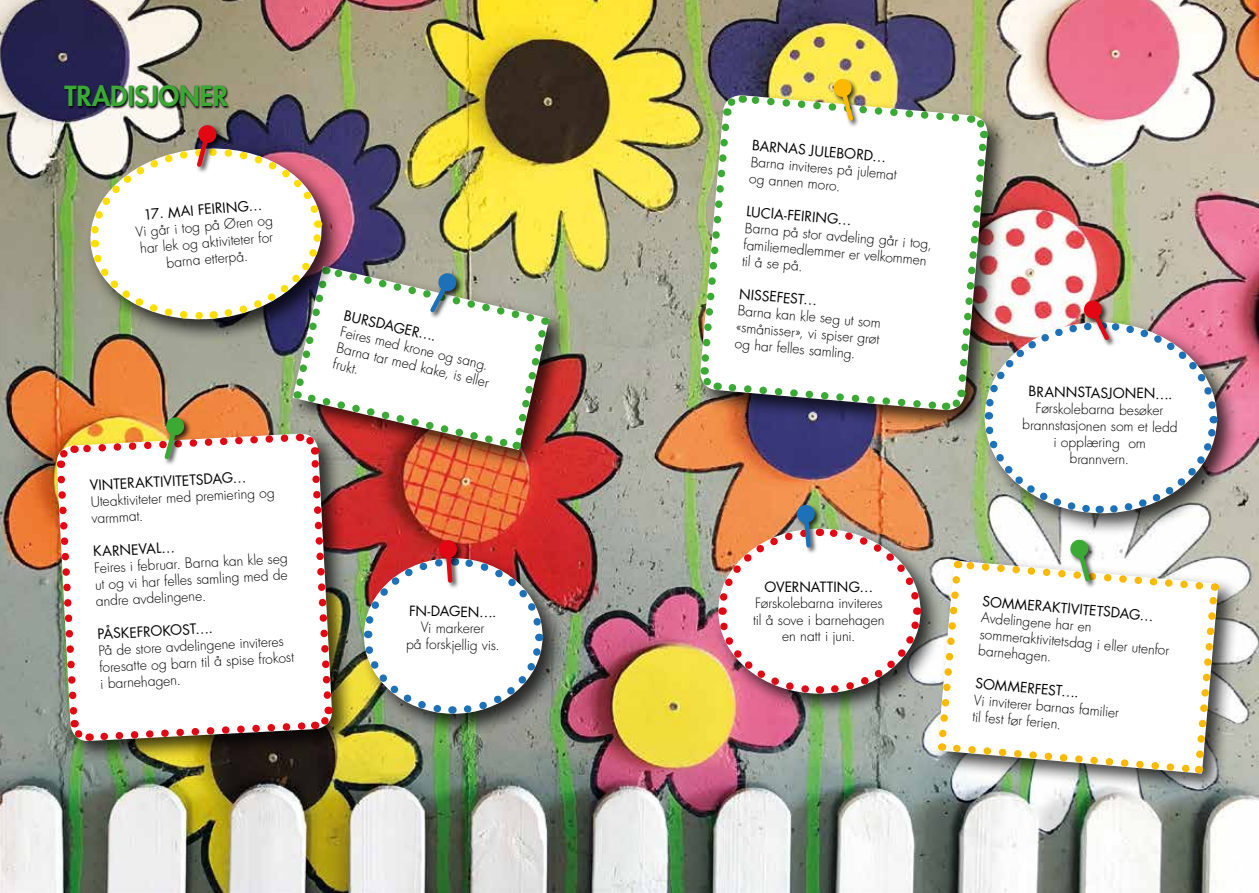
<style>
.page{position:relative;width:1259px;height:893px;background:#fff}
.page>*{position:absolute;margin:0;border:0;box-sizing:border-box;transform-origin:0 0}
.t1{font:800 27px "Futura";letter-spacing:-.005em;color:#3aaa35}
.t2{font:300 13.8px/16.5px "Futura";color:#000}
.t3{font:13.8px "Futura";letter-spacing:.005em;color:#000}
</style>
<div class="page">
<img style="left:0;top:0;width:1259px;height:893px">
<svg style="left:64px;top:85px;width:167px;height:25px;background:#535052"></svg>
<div style="left:832px;top:77px;width:28px;height:51px;background:#ffe94d"></div>
<div style="left:932px;top:556px;width:309px;height:240px;background:#000;opacity:.75"></div>
<div style="left:288px;top:262px;width:283px;height:210px;background:#000;opacity:.75"></div>
<div style="left:52px;top:428px;width:303px;height:336px;background:#000;opacity:.75"></div>
<div style="left:359px;top:553px;width:206px;height:184px;background:#000;opacity:.75"></div>
<img style="left:52px;top:124px;width:500px;height:622px">
<div style="left:439px;top:540px;width:18px;height:18px;background:#e30613;border-radius:50%"></div>
<div style="left:979px;top:317px;width:260px;height:219px;background:#000;opacity:.75"></div>
<img style="left:696px;top:78px;width:526px;height:699px">
<div style="left:796px;top:504px;width:19px;height:19px;background:#1d71b8;border-radius:50%"></div>
<h1 class="t1" style="left:65px;top:79px;width:165px">TRADISJONER</h1>
<p class="t3" style="left:143px;top:206px;width:120px;rotate:-5deg">17. MAI FEIRING…</p>
<p class="t2" style="left:135px;top:224px;width:139px;text-align:center;rotate:-5deg">Vi går i tog på Øren og har lek og aktiviteter for barna etterpå.</p>
<p class="t3" style="left:89px;top:476px;width:158px;rotate:-3deg">VINTERAKTIVITETSDAG…</p>
<p class="t2" style="left:90px;top:494px;width:186px;rotate:-3deg">Uteaktiviteter med premiering og varmmat.</p>
<p class="t3" style="left:93px;top:543px;width:83px;rotate:-3deg">KARNEVAL…</p>
<p class="t2" style="left:94px;top:560px;width:195px;text-align:justify;rotate:-3deg">Feires i februar. Barna kan kle seg ut og vi har felles samling med de andre avdelingene.</p>
<p class="t3" style="left:97px;top:625px;width:117px;rotate:-3deg">PÅSKEFROKOST….</p>
<p class="t2" style="left:98px;top:643px;width:196px;rotate:-3deg">På de store avdelingene inviteres foresatte og barn til å spise frokost i barnehagen.</p>
<p class="t3" style="left:346px;top:307px;width:96px;rotate:13deg">BURSDAGER….</p>
<p class="t2" style="left:342px;top:324px;width:157px;rotate:13deg">Feires med krone og sang.<br>Barna tar med kake, is eller frukt.</p>
<p class="t3" style="left:409px;top:602px;width:89px;rotate:1deg">FN-DAGEN….</p>
<p class="t2" style="left:406px;top:619px;width:95px;text-align:center;rotate:1deg">Vi markerer<br>på forskjellig vis.</p>
<p class="t3" style="left:753px;top:136px;width:136px;rotate:5deg">BARNAS JULEBORD…</p>
<p class="t2" style="left:751px;top:154px;width:148px;rotate:5deg">Barna inviteres på julemat og annen moro.</p>
<p class="t3" style="left:747px;top:202px;width:107px;rotate:5deg">LUCIA-FEIRING…</p>
<p class="t2" style="left:745px;top:220px;width:189px;rotate:5deg">Barna på stor avdeling går i tog, familiemedlemmer er velkommen til å se på.</p>
<p class="t3" style="left:740px;top:285px;width:80px;rotate:5deg">NISSEFEST…</p>
<p class="t2" style="left:738px;top:302px;width:145px;text-align:justify;rotate:5deg">Barna kan kle seg ut som «smånisser», vi spiser grøt og har felles samling.</p>
<p class="t3" style="left:1029px;top:383px;width:145px;rotate:1deg">BRANNSTASJONEN….</p>
<p class="t2" style="left:1022px;top:400px;width:157px;text-align:center;rotate:1deg">Førskolebarna besøker brannstasjonen som et ledd i opplæring om brannvern.</p>
<p class="t3" style="left:764px;top:578px;width:110px">OVERNATTING…</p>
<p class="t2" style="left:753px;top:595px;width:133px;text-align:center">Førskolebarna inviteres til å sove i barnehagen en natt i juni.</p>
<p class="t3" style="left:983px;top:592px;width:173px;rotate:5deg">SOMMERAKTIVITETSDAG…</p>
<p class="t2" style="left:982px;top:609px;width:192px;rotate:5deg">Avdelingene har en sommeraktivitetsdag i eller utenfor barnehagen.</p>
<p class="t3" style="left:976px;top:674px;width:105px;rotate:5deg">SOMMERFEST….</p>
<p class="t2" style="left:974px;top:692px;width:147px;rotate:5deg">Vi inviterer barnas familier til fest før ferien.</p>
</div>
